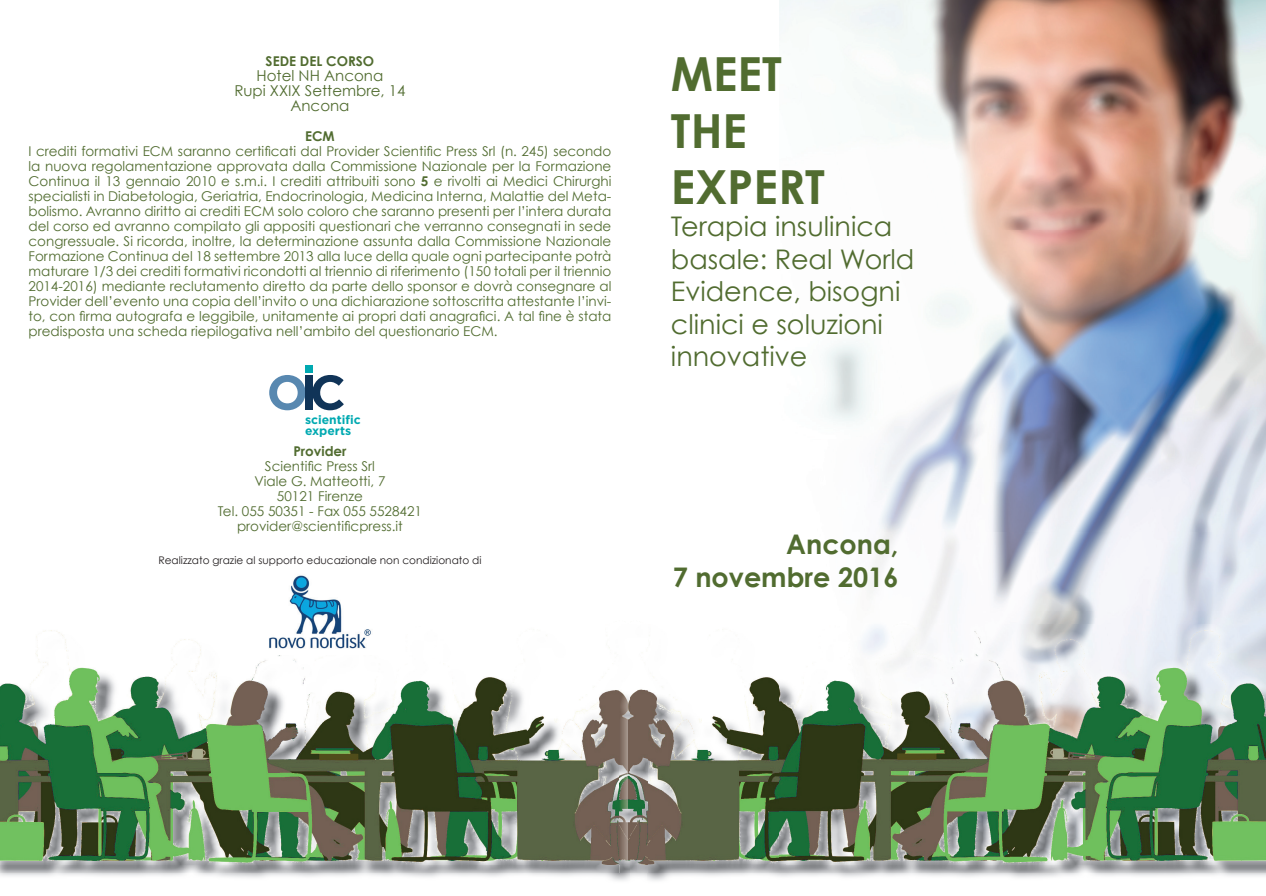
<style>
.page{position:relative;width:1266px;height:896px;background:#fff}
.page>*{position:absolute;margin:0;border:0;box-sizing:border-box;transform-origin:0 0}
.t1{font:700 46.95px/56.4px "Century Gothic";color:#516c30}
.t2{font:27px/32.4px "Century Gothic";color:#516c30}
.t3{font:700 27px/32.4px "Century Gothic";color:#516c30;text-align:right}
.t4{font:15px/15px "Century Gothic";color:#516c30;text-align:center}
.t5{font:13.5px/15px "Century Gothic";color:#516c30;text-align:justify}
.t6{font:700 13.5px "Century Gothic";color:#516c30}
.t7{font:700 12.15px/11.2px "Gotham";color:#00a9b1}
.t8{font:10.5px "Century Gothic";color:#231f20}
.s1{font-weight:700}
</style>
<div class="page">
<img style="left:779px;top:0;width:486px;height:532px">
<img style="left:0;top:662px;width:619px;height:211px">
<img style="left:870px;top:532px;width:395px;height:80px">
<img style="left:619px;top:691px;width:11px;height:182px">
<img style="left:647px;top:864px;width:618px;height:9px">
<svg style="left:630px;top:864px;width:17px;height:9px"></svg>
<img style="left:920px;top:612px;width:345px;height:12px">
<img style="left:647px;top:677px;width:139px;height:187px">
<img style="left:786px;top:858px;width:479px;height:6px">
<img style="left:779px;top:624px;width:486px;height:234px">
<img style="left:630px;top:689px;width:17px;height:175px">
<svg style="left:269px;top:375px;width:36px;height:35px"></svg>
<div style="left:305px;top:375px;width:8px;height:35px;background:#103458"></div>
<svg style="left:313px;top:375px;width:31px;height:35px"></svg>
<div style="left:305px;top:366px;width:8px;height:7px;background:#00a9b1"></div>
<img style="left:269px;top:575px;width:102px;height:74px">
<p class="t6" style="left:266px;top:52px;width:110px">SEDE DEL CORSO</p>
<p class="t4" style="left:234px;top:68px;width:173px">Hotel NH Ancona<br>Rupi XXIX Settembre, 14<br>Ancona</p>
<p class="t6" style="left:305px;top:127px;width:31px">ECM</p>
<p class="t5" style="left:29px;top:143px;width:584px">I crediti formativi ECM saranno certificati dal Provider Scientific Press Srl (n. 245) secondo la nuova regolamentazione approvata dalla Commissione Nazionale per la Formazione Continua il 13 gennaio 2010 e s.m.i. I crediti attribuiti sono <span class="s1">5</span> e rivolti ai Medici Chirurghi specialisti in Diabetologia, Geriatria, Endocrinologia, Medicina Interna, Malattie del Meta&shy;bolismo. Avranno diritto ai crediti ECM solo coloro che saranno presenti per l’intera durata del corso ed avranno compilato gli appositi questionari che verranno consegnati in sede congressuale. Si ricorda, inoltre, la determinazione assunta dalla Commissione Nazionale Formazione Continua del 18 settembre 2013 alla luce della quale ogni partecipante potrà maturare 1/3 dei crediti formativi ricondotti al triennio di riferimento (150 totali per il triennio 2014-2016) mediante reclutamento diretto da parte dello sponsor e dovrà consegnare al Provider dell’evento una copia dell’invito o una dichiarazione sottoscritta attestante l’invi&shy;to, con firma autografa e leggibile, unitamente ai propri dati anagrafici. A tal fine è stata predisposta una scheda riepilogativa nell’ambito del questionario ECM.</p>
<p class="t7" style="left:305px;top:414px;width:57px">scientific experts</p>
<p class="t6" style="left:293px;top:442px;width:55px">Provider</p>
<p class="t5" style="left:218px;top:458px;width:206px;text-align:center">Scientific Press Srl<br>Viale G. Matteotti, 7<br>50121 Firenze<br>Tel. 055 50351 - Fax 055 5528421 provider@scientificpress.it</p>
<p class="t8" style="left:158px;top:554px;width:324px">Realizzato grazie al supporto educazionale non condizionato di</p>
<h1 class="t1" style="left:671px;top:45px;width:156px">MEET<br>THE<br>EXPERT</h1>
<h2 class="t2" style="left:671px;top:210px;width:245px">Terapia insulinica basale: Real World<br>Evidence, bisogni clinici e soluzioni innovative</h2>
<h2 class="t3" style="left:672px;top:528px;width:227px">Ancona,<br>7 novembre 2016</h2>
</div>
